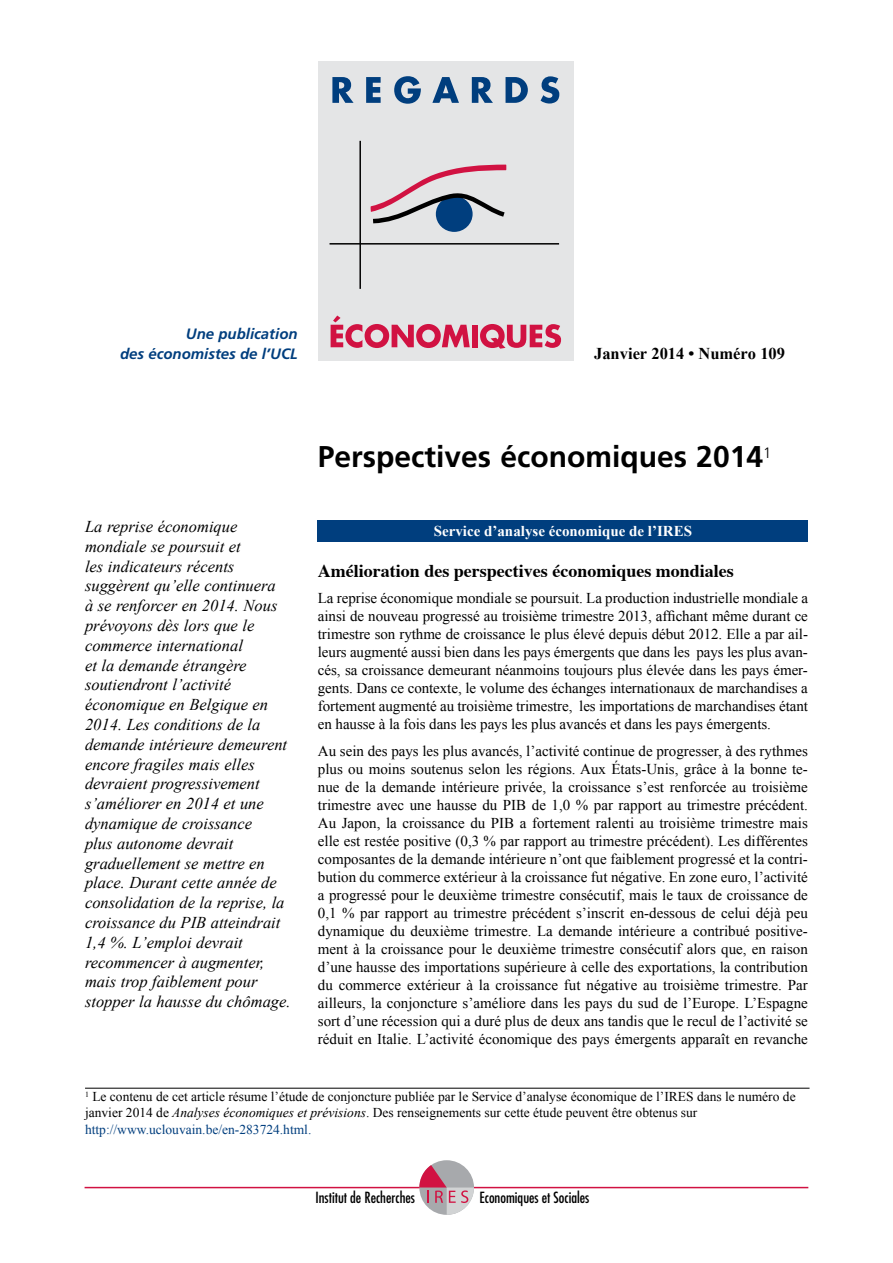
<style>
.page{position:relative;width:893px;height:1263px;background:#fff}
.page>*{position:absolute;margin:0;border:0;box-sizing:border-box;transform-origin:0 0}
.t1{font:700 30px "Frutiger";color:#000}
.t2{font:700 18px "Times";color:#000}
.t3{font:italic 16.5px/19.8px "Times New Roman";color:#000}
.t4{font:700 16.5px "Times New Roman";color:#000}
.t5{font:15px/18px "Times New Roman";letter-spacing:-.005em;color:#000;text-align:justify}
.t6{font:condensed 15px "Futura";color:#000}
.t7{font:italic 700 15px/19.5px "Frutiger";color:#003e7e;text-align:right}
.t8{font:700 15px "Times New Roman";color:#fff}
.t9{font:13.5px/16.2px "Times New Roman";color:#000}
.s1{font-style:italic}
.s2{color:#003e7e}
</style>
<div class="page">
<hr style="left:85px;top:1187px;width:723px;height:1px;background:#d11242">
<div style="left:419px;top:1160px;width:55px;height:55px;background:#a7a9ac;border-radius:50%"></div>
<svg style="left:419px;top:1165px;width:55px;height:50px"></svg>
<div style="left:318px;top:61px;width:255px;height:300px;background:#e4e5e6"></div>
<svg style="left:331px;top:315px;width:139px;height:33px"></svg>
<div style="left:472px;top:325px;width:6px;height:22px;background:#d11242"></div>
<svg style="left:480px;top:324px;width:81px;height:25px"></svg>
<svg style="left:332px;top:77px;width:22px;height:26px"></svg>
<svg style="left:366px;top:77px;width:15px;height:26px"></svg>
<svg style="left:394px;top:76px;width:27px;height:28px"></svg>
<svg style="left:432px;top:77px;width:27px;height:26px"></svg>
<svg style="left:472px;top:77px;width:21px;height:26px"></svg>
<svg style="left:506px;top:77px;width:22px;height:26px"></svg>
<svg style="left:541px;top:76px;width:18px;height:28px"></svg>
<div style="left:436px;top:196px;width:37px;height:36px;background:#003e7e;border-radius:50%"></div>
<svg style="left:370px;top:165px;width:137px;height:61px"></svg>
<hr style="left:359px;top:141px;width:2px;height:148px;background:#000">
<hr style="left:330px;top:243px;width:229px;height:2px;background:#000">
<hr style="left:85px;top:1088px;width:724px;height:1px;background:#000">
<div style="left:318px;top:520px;width:490px;height:22px;background:#003e7e"></div>
<p class="t7" style="left:120px;top:324px;width:179px">Une publication<br>des économistes de l’UCL</p>
<p class="t4" style="left:594px;top:342px;width:192px">Janvier 2014 • Numéro 109</p>
<p class="t3" style="left:85px;top:516px;width:207px">La reprise économique mondiale se poursuit et<br>les indicateurs récents suggèrent qu’elle continuera<br>à se renforcer en 2014. Nous prévoyons dès lors que le commerce international<br>et la demande étrangère soutiendront l’activité économique en Belgique en<br>2014. Les conditions de la demande intérieure demeurent encore fragiles mais elles devraient progressivement s’améliorer en 2014 et une dynamique de croissance<br>plus autonome devrait graduellement se mettre en place. Durant cette année de consolidation de la reprise, la croissance du PIB atteindrait<br>1,4 %. L’emploi devrait recommencer à augmenter, mais trop faiblement pour stopper la hausse du chômage.</p>
<h1 class="t1" style="left:318px;top:439px;width:455px">Perspectives économiques 2014<sup>1</sup></h1>
<p class="t8" style="left:434px;top:521px;width:260px">Service d’analyse économique de l’IRES</p>
<p class="t2" style="left:318px;top:553px;width:417px">Amélioration des perspectives économiques mondiales</p>
<p class="t5" style="left:318px;top:589px;width:492px">La reprise économique mondiale se poursuit. La production industrielle mondiale a ainsi de nouveau progressé au troisième trimestre 2013, affichant même durant ce trimestre son rythme de croissance le plus élevé depuis début 2012. Elle a par ail&shy;leurs augmenté aussi bien dans les pays émergents que dans les pays les plus avan&shy;cés, sa croissance demeurant néanmoins toujours plus élevée dans les pays émer&shy;gents. Dans ce contexte, le volume des échanges internationaux de marchandises a fortement augmenté au troisième trimestre, les importations de marchandises étant en hausse à la fois dans les pays les plus avancés et dans les pays émergents.</p>
<p class="t5" style="left:318px;top:741px;width:492px">Au sein des pays les plus avancés, l’activité continue de progresser, à des rythmes plus ou moins soutenus selon les régions. Aux États-Unis, grâce à la bonne te&shy;nue de la demande intérieure privée, la croissance s’est renforcée au troisième trimestre avec une hausse du PIB de 1,0 % par rapport au trimestre précédent.<br>Au Japon, la croissance du PIB a fortement ralenti au troisième trimestre mais elle est restée positive (0,3 % par rapport au trimestre précédent). Les différentes composantes de la demande intérieure n’ont que faiblement progressé et la contri&shy;bution du commerce extérieur à la croissance fut négative. En zone euro, l’activité a progressé pour le deuxième trimestre consécutif, mais le taux de croissance de 0,1 % par rapport au trimestre précédent s’inscrit en-dessous de celui déjà peu dynamique du deuxième trimestre. La demande intérieure a contribué positive&shy;ment à la croissance pour le deuxième trimestre consécutif alors que, en raison d’une hausse des importations supérieure à celle des exportations, la contribution du commerce extérieur à la croissance fut négative au troisième trimestre. Par ailleurs, la conjoncture s’améliore dans les pays du sud de l’Europe. L’Espagne sort d’une récession qui a duré plus de deux ans tandis que le recul de l’activité se réduit en Italie. L’activité économique des pays émergents apparaît en revanche</p>
<p class="t9" style="left:85px;top:1088px;width:712px"><sup>1</sup> Le contenu de cet article résume l’étude de conjoncture publiée par le Service d’analyse économique de l’IRES dans le numéro de janvier 2014 de <span class="s1">Analyses économiques et prévisions</span>. Des renseignements sur cette étude peuvent être obtenus sur <span class="s2">http://www.uclouvain.be/en-283724.html.</span></p>
<p class="t6" style="left:315px;top:1188px;width:101px">Institut de Recherches</p>
<p class="t6" style="left:480px;top:1188px;width:111px">Economiques et Sociales</p>
</div>
